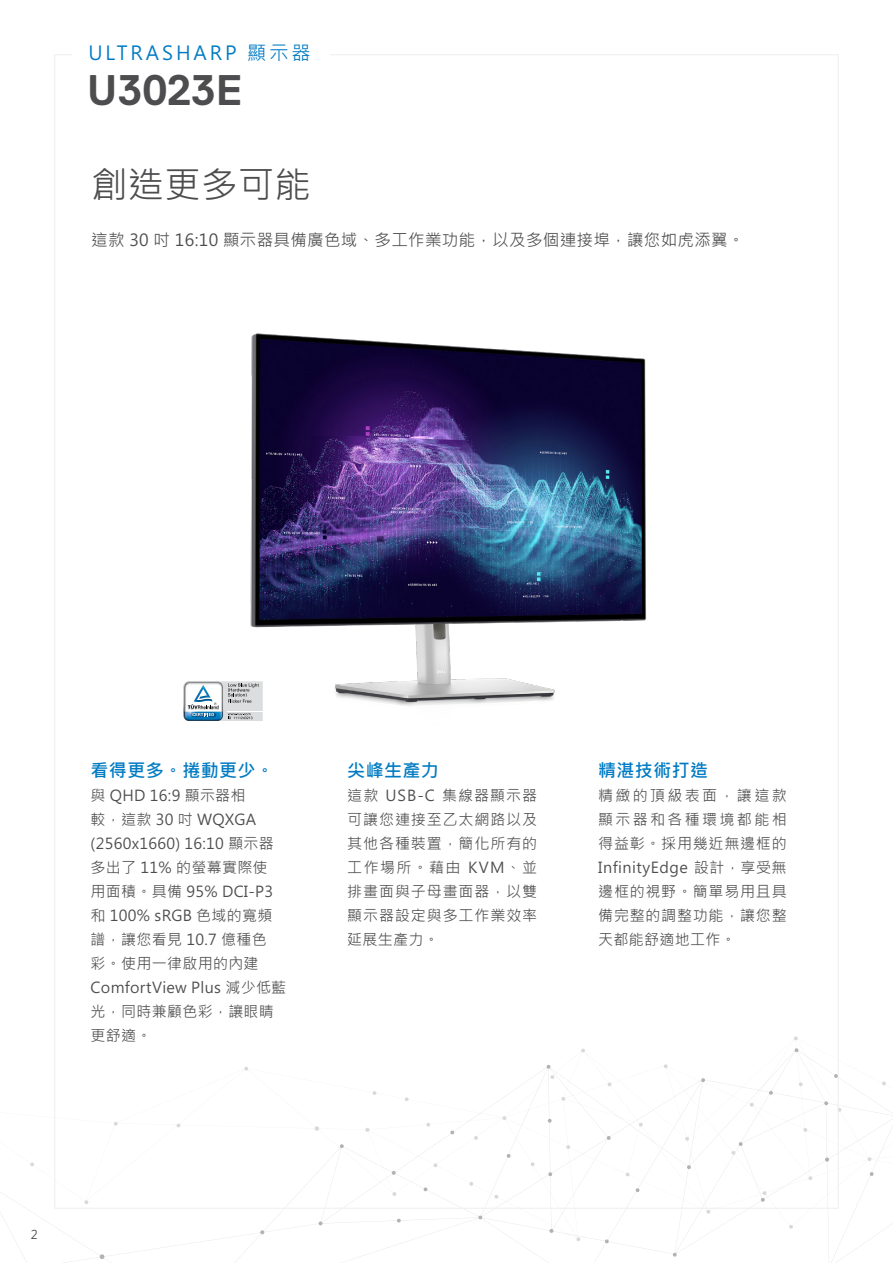
<style>
.page{position:relative;width:893px;height:1263px;background:#fff}
.page>*{position:absolute;margin:0;border:0;box-sizing:border-box;transform-origin:0 0}
.t1{font:700 42.75px "Dell Replica";color:#4d4d4f}
.Page_Title_24___28_8{font:36px "Microsoft Jheng Hei";letter-spacing:.02em;color:#4d4d4f}
.t2{font:19.2px "Microsoft Jheng Hei";letter-spacing:.15em;color:#007bc3}
.Blue_Header_12_14{font:700 18px "Microsoft Jheng Hei";letter-spacing:.02em;color:#007bc3}
.Under_header_11_16{font:16.5px "Microsoft Jheng Hei";letter-spacing:.02em;color:#4d4d4f}
.Body_10_16{font:15px/24px "Microsoft Jheng Hei";letter-spacing:.02em;color:#4d4d4f;text-align:justify}
.t3{font:12px "Microsoft Jheng Hei";color:#4d4d4f}
</style>
<div class="page">
<svg style="left:0;top:1036px;width:893px;height:227px"></svg>
<svg style="left:673px;top:1253px;width:4px;height:4px"></svg>
<svg style="left:769px;top:1091px;width:4px;height:4px"></svg>
<svg style="left:834px;top:1074px;width:3px;height:4px"></svg>
<svg style="left:825px;top:1157px;width:4px;height:5px"></svg>
<svg style="left:824px;top:1101px;width:4px;height:4px"></svg>
<svg style="left:701px;top:1078px;width:4px;height:4px"></svg>
<svg style="left:794px;top:1048px;width:4px;height:4px"></svg>
<svg style="left:546px;top:1065px;width:4px;height:4px"></svg>
<svg style="left:605px;top:1239px;width:4px;height:4px"></svg>
<svg style="left:548px;top:1172px;width:4px;height:4px"></svg>
<svg style="left:392px;top:1171px;width:4px;height:4px"></svg>
<svg style="left:260px;top:1230px;width:4px;height:4px"></svg>
<svg style="left:100px;top:1254px;width:4px;height:5px"></svg>
<svg style="left:549px;top:1229px;width:5px;height:4px"></svg>
<svg style="left:607px;top:1136px;width:4px;height:4px"></svg>
<svg style="left:761px;top:1191px;width:5px;height:11px"></svg>
<svg style="left:318px;top:1221px;width:5px;height:4px"></svg>
<svg style="left:340px;top:1144px;width:4px;height:4px"></svg>
<svg style="left:450px;top:1130px;width:4px;height:4px"></svg>
<svg style="left:478px;top:1215px;width:4px;height:4px"></svg>
<svg style="left:397px;top:1218px;width:4px;height:4px"></svg>
<svg style="left:687px;top:1165px;width:4px;height:4px"></svg>
<svg style="left:731px;top:1142px;width:12px;height:13px"></svg>
<svg style="left:870px;top:1172px;width:4px;height:4px"></svg>
<svg style="left:636px;top:1188px;width:4px;height:4px"></svg>
<svg style="left:507px;top:1154px;width:4px;height:4px"></svg>
<svg style="left:548px;top:1119px;width:4px;height:4px"></svg>
<svg style="left:424px;top:1187px;width:4px;height:4px"></svg>
<img style="left:250px;top:333px;width:396px;height:373px">
<svg style="left:183px;top:681px;width:80px;height:40px"></svg>
<p class="t2" style="left:88px;top:41px;width:224px">ULTRASHARP 顯示器</p>
<h1 class="t1" style="left:87px;top:67px;width:158px">U3023E</h1>
<p class="Page_Title_24___28_8" style="left:91px;top:162px;width:221px">創造更多可能</p>
<p class="Under_header_11_16" style="left:91px;top:230px;width:655px">這款 30 吋 16:10 顯示器具備廣色域、多工作業功能，以及多個連接埠，讓您如虎添翼。</p>
<p class="Blue_Header_12_14" style="left:91px;top:759px;width:185px">看得更多。捲動更少。</p>
<p class="Body_10_16" style="left:91px;top:783px;width:197px;text-align:left">與 QHD 16:9 顯示器相<br>較，這款 30 吋 WQXGA (2560x1660) 16:10 顯示器多出了 11% 的螢幕實際使用面積。具備 95% DCI-P3和 100% sRGB 色域的寬頻譜，讓您看見 10.7 億種色<br>彩。使用一律啟用的內建<br>ComfortView Plus 減少低藍光，同時兼顧色彩，讓眼睛更舒適。</p>
<p class="Blue_Header_12_14" style="left:347px;top:759px;width:93px">尖峰生產力</p>
<p class="Body_10_16" style="left:347px;top:783px;width:191px">這款 USB-C 集線器顯示器可讓您連接至乙太網路以及其他各種裝置，簡化所有的工作場所。藉由 KVM、並排畫面與子母畫面器，以雙顯示器設定與多工作業效率延展生產力。</p>
<p class="Blue_Header_12_14" style="left:598px;top:759px;width:111px">精湛技術打造</p>
<p class="Body_10_16" style="left:598px;top:783px;width:190px">精緻的頂級表面，讓這款顯示器和各種環境都能相得益彰。採用幾近無邊框的InfinityEdge 設計，享受無邊框的視野。簡單易用且具備完整的調整功能，讓您整天都能舒適地工作。</p>
<p class="t3" style="left:31px;top:1227px;width:8px">2</p>
</div>
